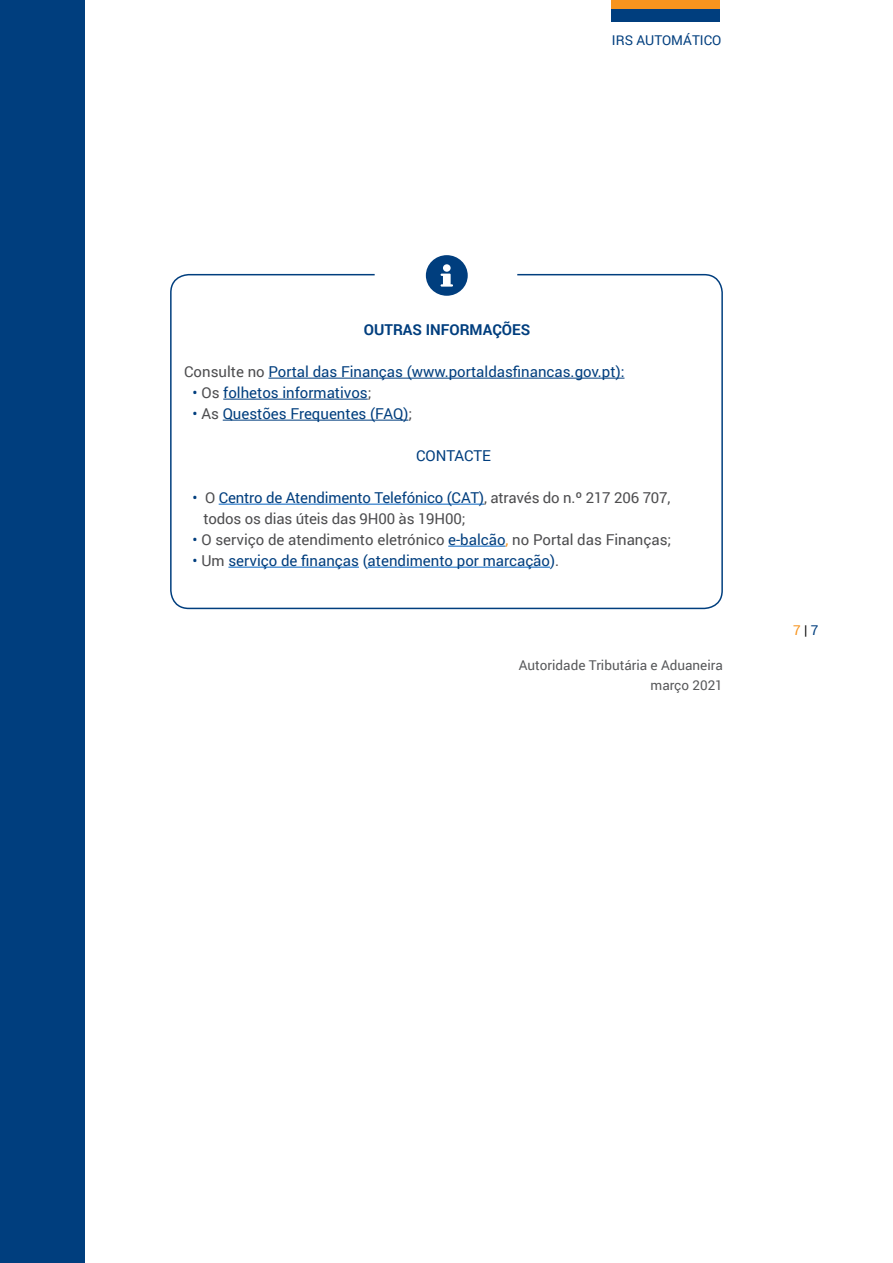
<style>
.page{position:relative;width:893px;height:1263px;background:#fff}
.page>*{position:absolute;margin:0;border:0;box-sizing:border-box;transform-origin:0 0}
.t1{font:15px "Roboto";color:#003e7e}
.t2{font:15px/21px "Roboto";letter-spacing:-.01em;color:#4d4d4f}
.t3{font:700 15px "Roboto";color:#003e7e}
.t4{font:13.5px/20.2px "Roboto";color:#58595b;text-align:right}
.t5{font:13.5px "Roboto";color:#003e7e}
.t6{font:13.5px "Roboto";color:#f7941e}
.s1{color:#4d4d4f}
.s2{color:#003e7e}
.s3{color:#f7941e}
.s4{color:#000}
</style>
<div class="page">
<div style="left:611px;top:0;width:108px;height:12px;background:#f7941e"></div>
<div style="left:611px;top:10px;width:108px;height:12px;background:#003e7e"></div>
<div style="left:0;top:0;width:84px;height:1263px;background:#003e7e"></div>
<hr style="left:268px;top:378px;width:356px;height:1px;background:#003e7e">
<hr style="left:223px;top:399px;width:145px;height:1px;background:#003e7e">
<hr style="left:223px;top:420px;width:185px;height:1px;background:#003e7e">
<hr style="left:219px;top:504px;width:265px;height:1px;background:#0563c1">
<hr style="left:448px;top:546px;width:58px;height:1px;background:#0563c1">
<hr style="left:228px;top:567px;width:131px;height:1px;background:#0563c1">
<hr style="left:368px;top:567px;width:182px;height:1px;background:#0563c1">
<div style="left:170px;top:274px;width:553px;height:335px;border:2px solid #003e7e;border-radius:18px"></div>
<div style="left:426px;top:255px;width:42px;height:41px;background:#003e7e;border-radius:50%"></div>
<svg style="left:441px;top:264px;width:12px;height:23px"></svg>
<p class="t5" style="left:612px;top:31px;width:111px">IRS AUTOMÁTICO</p>
<p class="t3" style="left:364px;top:319px;width:168px">OUTRAS INFORMAÇÕES</p>
<p class="t1" style="left:184px;top:361px;width:442px"><span class="s1">Consulte no</span> Portal das Finanças (www.portaldasfinancas.gov.pt):</p>
<p class="t1" style="left:193px;top:382px;width:180px">• <span class="s1">Os</span> folhetos informativos<span class="s1">;</span></p>
<p class="t1" style="left:193px;top:403px;width:221px">• <span class="s1">As</span> Questões Frequentes (FAQ)<span class="s1">;</span></p>
<p class="t1" style="left:416px;top:445px;width:76px">CONTACTE</p>
<p class="t2" style="left:203px;top:487px;width:469px;text-indent:-11px"><span class="s2">•</span> O <span class="s2">Centro de Atendimento Telefónico (CAT)</span>, através do n.º 217 206 707, todos os dias úteis das 9H00 às 19H00;</p>
<p class="t2" style="left:193px;top:529px;width:480px"><span class="s2">•</span> O serviço de atendimento eletrónico <span class="s2">e-balcão</span><span class="s3">,</span> no Portal das Finanças;</p>
<p class="t1" style="left:193px;top:550px;width:368px">• <span class="s1">Um</span> serviço de finanças (atendimento por marcação)<span class="s1">.</span></p>
<p class="t4" style="left:519px;top:654px;width:206px">Autoridade Tributária e Aduaneira março 2021</p>
<p class="t6" style="left:793px;top:621px;width:27px">7 <span class="s4">|</span> <span class="s2">7</span></p>
</div>
